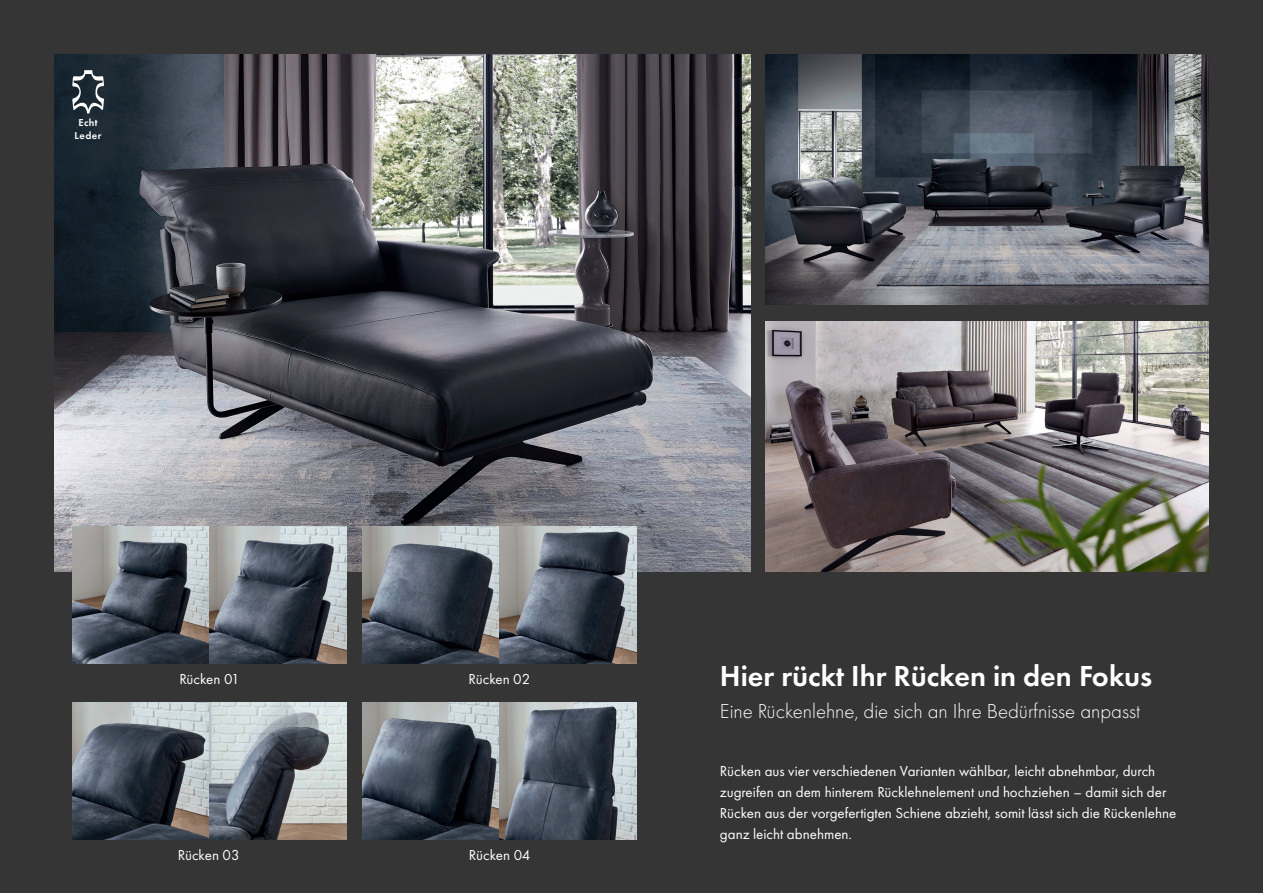
<style>
.page{position:relative;width:1263px;height:893px;background:#363536}
.page>*{position:absolute;margin:0;border:0;box-sizing:border-box;transform-origin:0 0}
.t1{font:600 30px "Futura PT";color:#fff}
.t2{font:300 21px "Futura PT";color:#fff}
.t3{font:15px/21px "Futura PT";color:#fff}
.t4{font:600 10.5px/12.6px "Futura PT";letter-spacing:.045em;color:#fff;text-align:center}
</style>
<div class="page">
<img style="left:54px;top:54px;width:696px;height:518px">
<img style="left:765px;top:54px;width:444px;height:251px">
<img style="left:765px;top:321px;width:444px;height:251px">
<svg style="left:72px;top:70px;width:32px;height:43px"></svg>
<img style="left:72px;top:702px;width:275px;height:138px">
<img style="left:362px;top:702px;width:275px;height:138px">
<img style="left:72px;top:526px;width:275px;height:137px">
<img style="left:362px;top:526px;width:275px;height:137px">
<p class="t4" style="left:75px;top:116px;width:28px">Echt<br>Leder</p>
<p class="t3" style="left:179px;top:668px;width:62px">Rücken 01</p>
<p class="t3" style="left:469px;top:668px;width:63px">Rücken 02</p>
<p class="t3" style="left:178px;top:844px;width:63px">Rücken 03</p>
<p class="t3" style="left:469px;top:844px;width:63px">Rücken 04</p>
<h1 class="t1" style="left:720px;top:657px;width:434px">Hier rückt Ihr Rücken in den Fokus</h1>
<h2 class="t2" style="left:720px;top:699px;width:422px">Eine Rückenlehne, die sich an Ihre Bedürfnisse anpasst</h2>
<p class="t3" style="left:720px;top:760px;width:458px">Rücken aus vier verschiedenen Varianten wählbar, leicht abnehmbar, durch zugreifen an dem hinterem Rücklehnelement und hochziehen – damit sich der Rücken aus der vorgefertigten Schiene abzieht, somit lässt sich die Rückenlehne ganz leicht abnehmen.</p>
</div>
